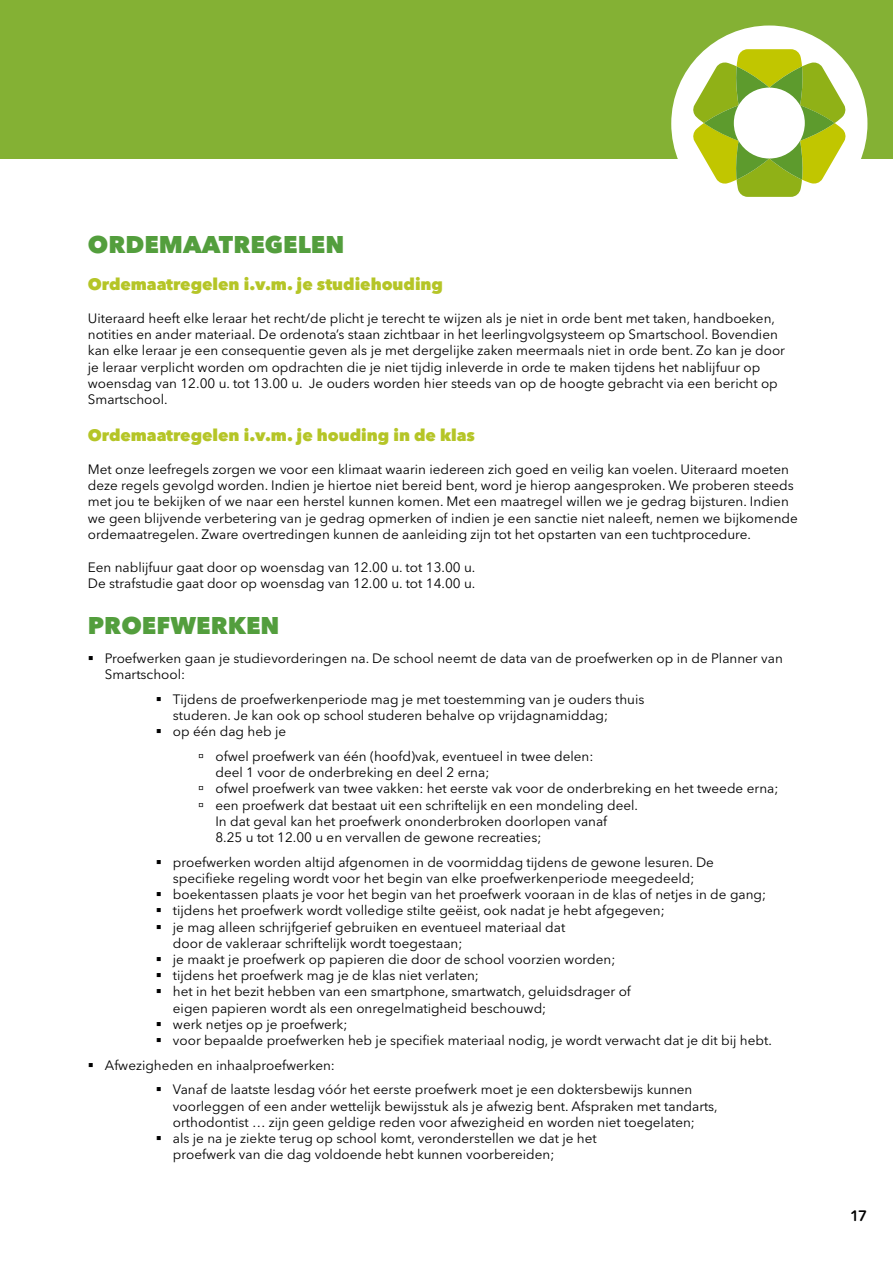
<style>
.page{position:relative;width:893px;height:1263px;background:#fff}
.page>*{position:absolute;margin:0;border:0;box-sizing:border-box;transform-origin:0 0}
.t1{font:800 24px "Avenir Next LT Pro";color:#539e3d}
.t2{font:800 16.5px "Avenir Next LT Pro";color:#b5c527}
.t3{font:600 15px "Avenir Next Rounded Std";color:#000001}
.t4{font:13.5px/16.2px "Avenir Next LT Pro";color:#000001}
</style>
<div class="page">
<div style="left:0;top:0;width:893px;height:159px;background:#84b134"></div>
<div style="left:671px;top:26px;width:196px;height:196px;background:#fff;border-radius:50%"></div>
<svg style="left:692px;top:49px;width:155px;height:148px"></svg>
<p class="t1" style="left:88px;top:230px;width:258px">ORDEMAATREGELEN</p>
<p class="t2" style="left:88px;top:274px;width:357px">Ordemaatregelen i.v.m. je studiehouding</p>
<p class="t4" style="left:88px;top:310px;width:699px">Uiteraard heeft elke leraar het recht/de plicht je terecht te wijzen als je niet in orde bent met taken, handboeken, notities en ander materiaal. De ordenota’s staan zichtbaar in het leerlingvolgsysteem op Smartschool. Bovendien kan elke leraar je een consequentie geven als je met dergelijke zaken meermaals niet in orde bent. Zo kan je door je leraar verplicht worden om opdrachten die je niet tijdig inleverde in orde te maken tijdens het nablijfuur op woensdag van 12.00 u. tot 13.00 u. Je ouders worden hier steeds van op de hoogte gebracht via een bericht op Smartschool.</p>
<p class="t2" style="left:88px;top:425px;width:389px">Ordemaatregelen i.v.m. je houding in de klas</p>
<p class="t4" style="left:88px;top:461px;width:711px">Met onze leefregels zorgen we voor een klimaat waarin iedereen zich goed en veilig kan voelen. Uiteraard moeten deze regels gevolgd worden. Indien je hiertoe niet bereid bent, word je hierop aangesproken. We proberen steeds met jou te bekijken of we naar een herstel kunnen komen. Met een maatregel willen we je gedrag bijsturen. Indien we geen blijvende verbetering van je gedrag opmerken of indien je een sanctie niet naleeft, nemen we bijkomende ordemaatregelen. Zware overtredingen kunnen de aanleiding zijn tot het opstarten van een tuchtprocedure.</p>
<p class="t4" style="left:88px;top:559px;width:389px">Een nablijfuur gaat door op woensdag van 12.00 u. tot 13.00 u.<br>De strafstudie gaat door op woensdag van 12.00 u. tot 14.00 u.</p>
<p class="t1" style="left:88px;top:611px;width:193px">PROEFWERKEN</p>
<p class="t4" style="left:105px;top:650px;width:679px">Proefwerken gaan je studievorderingen na. De school neemt de data van de proefwerken op in de Planner van<br>Smartschool:</p>
<p class="t4" style="left:173px;top:691px;width:473px">Tijdens de proefwerkenperiode mag je met toestemming van je ouders thuis studeren. Je kan ook op school studeren behalve op vrijdagnamiddag;</p>
<p class="t4" style="left:173px;top:723px;width:115px">op één dag heb je</p>
<p class="t4" style="left:215px;top:748px;width:380px;text-indent:-17px">→ ofwel proefwerk van één (hoofd)vak, eventueel in twee delen: deel 1 voor de onderbreking en deel 2 erna;</p>
<p class="t4" style="left:198px;top:781px;width:581px">→ ofwel proefwerk van twee vakken: het eerste vak voor de onderbreking en het tweede erna;</p>
<p class="t4" style="left:215px;top:797px;width:424px;text-indent:-17px">→ een proefwerk dat bestaat uit een schriftelijk en een mondeling deel.<br>In dat geval kan het proefwerk ononderbroken doorlopen vanaf<br>8.25 u tot 12.00 u en vervallen de gewone recreaties;</p>
<p class="t4" style="left:173px;top:854px;width:542px">proefwerken worden altijd afgenomen in de voormiddag tijdens de gewone lesuren. De specifieke regeling wordt voor het begin van elke proefwerkenperiode meegedeeld;</p>
<p class="t4" style="left:173px;top:886px;width:595px">boekentassen plaats je voor het begin van het proefwerk vooraan in de klas of netjes in de gang;</p>
<p class="t4" style="left:173px;top:902px;width:493px">tijdens het proefwerk wordt volledige stilte geëist, ook nadat je hebt afgegeven;</p>
<p class="t4" style="left:173px;top:919px;width:394px">je mag alleen schrijfgerief gebruiken en eventueel materiaal dat door de vakleraar schriftelijk wordt toegestaan;</p>
<p class="t4" style="left:173px;top:951px;width:444px">je maakt je proefwerk op papieren die door de school voorzien worden;</p>
<p class="t4" style="left:173px;top:967px;width:308px">tijdens het proefwerk mag je de klas niet verlaten;</p>
<p class="t4" style="left:173px;top:983px;width:459px">het in het bezit hebben van een smartphone, smartwatch, geluidsdrager of eigen papieren wordt als een onregelmatigheid beschouwd;</p>
<p class="t4" style="left:173px;top:1016px;width:176px">werk netjes op je proefwerk;</p>
<p class="t4" style="left:173px;top:1032px;width:600px">voor bepaalde proefwerken heb je specifiek materiaal nodig, je wordt verwacht dat je dit bij hebt.</p>
<p class="t4" style="left:105px;top:1057px;width:232px">Afwezigheden en inhaalproefwerken:</p>
<p class="t4" style="left:173px;top:1081px;width:546px">Vanaf de laatste lesdag vóór het eerste proefwerk moet je een doktersbewijs kunnen voorleggen of een ander wettelijk bewijsstuk als je afwezig bent. Afspraken met tandarts, orthodontist … zijn geen geldige reden voor afwezigheid en worden niet toegelaten;</p>
<p class="t4" style="left:173px;top:1130px;width:425px">als je na je ziekte terug op school komt, veronderstellen we dat je het proefwerk van die dag voldoende hebt kunnen voorbereiden;</p>
<p class="t3" style="left:850px;top:1207px;width:19px">17</p>
</div>
